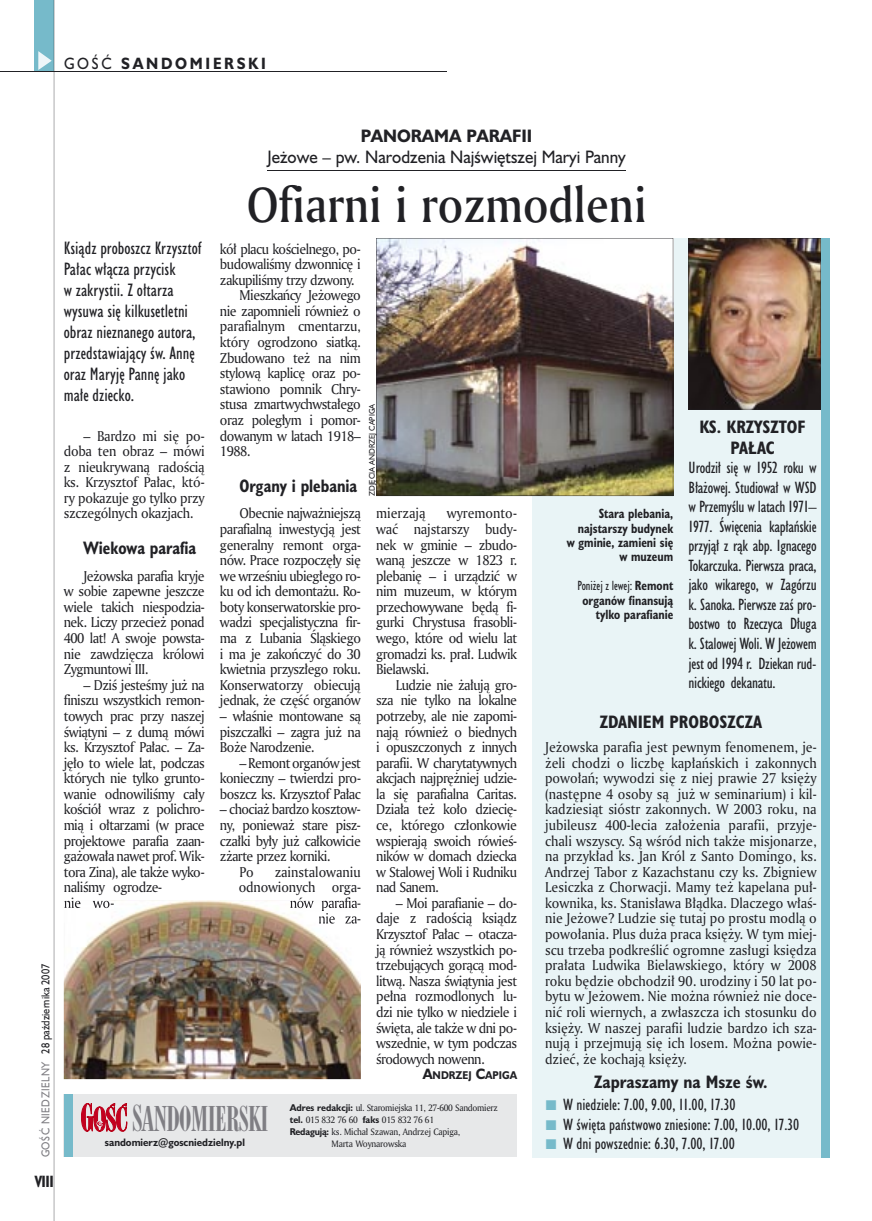
<style>
.page{position:relative;width:872px;height:1221px;background:#fff}
.page>*{position:absolute;margin:0;border:0;box-sizing:border-box;transform-origin:0 0}
.t1{font:48px "Amerigo Md PL";color:#212125;scale:.9 1}
.t2{font:33px "Modern 735 PL";letter-spacing:-.015em;color:#7f7e83;scale:.9 1}
.t3{font:16.5px/21px "Humanst 521 Cn PL";color:#212125}
.t4{font:700 16.5px/21px "Humanst 521 Cn PL";color:#212125;text-align:center}
.t5{font:16.5px "Humanst 521 PL";color:#212125;scale:.94 1}
.t6{font:700 16.5px "Humanst 521 Cn PL";color:#212125;scale:.94 1}
.t7{font:700 16.5px "Humanst 521 PL";color:#212125;scale:.94 1}
.t8{font:15px/19.5px "Humanst 521 Cn PL";color:#212125}
.t9{font:700 15px "Humanst 521 PL";letter-spacing:.2em;color:#212125;scale:.9 1}
.t10{font:700 15px "Humanst 521 Cn PL";color:#212125;scale:.94 1}
.t11{font:13.8px/15.6px "Amerigo PL";letter-spacing:-.04em;color:#212125;text-align:justify;scale:.94 1}
.t12{font:13.8px/15.6px "Amerigo PL";letter-spacing:-.005em;color:#212125;text-align:right;scale:.94 1}
.t13{font:13.8px "Amerigo PL";letter-spacing:-.02em;color:#212125;scale:.94 1}
.t14{font:13.8px "Amerigo PL";color:#212125;scale:.94 1}
.t15{font:700 12.3px/14.4px "Humanst 521 Cn PL";color:#212125;text-align:right;scale:.94 1}
.t16{font:10.5px "Humanst 521 PL";color:#212125;scale:.9 1}
.t17{font:700 10.35px "Humanst 521 PL";color:#212125;scale:.9 1}
.t18{font:700 9.9px "Humanst 521 PL";color:#212125;scale:.94 1}
.t19{font:9px "Amerigo PL";letter-spacing:-.03em;color:#212125;scale:.94 1}
.t20{font:7.5px "Humanst 521 PL";color:#212125;scale:.94 1}
.s1{font-weight:400}
.s2{color:#7f7e83}
.s3{font-size:13.8px}
.s4{font-size:34.5px}
.s5{font-family:"Humanst 521 PL";font-weight:700}
</style>
<div class="page">
<div style="left:35px;top:0;width:19px;height:72px;background:#76baca"></div>
<svg style="left:38px;top:51px;width:14px;height:19px"></svg>
<hr style="left:54px;top:0;width:1px;height:1220px;background:#212125">
<hr style="left:0;top:72px;width:447px;height:1px;background:#212125">
<div style="left:532px;top:238px;width:297px;height:918px;background:#e9f4f6"></div>
<div style="left:64px;top:1094px;width:453px;height:62px;background:#e7e8e9"></div>
<div style="left:64px;top:1094px;width:8px;height:62px;background:#76baca"></div>
<svg style="left:81px;top:1103px;width:46px;height:28px"></svg>
<div style="left:821px;top:238px;width:8px;height:918px;background:#76baca"></div>
<img style="left:688px;top:238px;width:133px;height:171px">
<img style="left:376px;top:238px;width:297px;height:258px">
<hr style="left:267px;top:170px;width:359px;height:1px;background:#212125">
<img style="left:64px;top:900px;width:297px;height:179px">
<img style="left:64px;top:900px;width:50px;height:8px">
<img style="left:290px;top:900px;width:70px;height:10px">
<img style="left:319px;top:912px;width:41px;height:11px">
<p class="t9" style="left:64px;top:53px;width:226px"><span class="s1">GOŚĆ</span> SANDOMIERSKI</p>
<p class="t16" style="left:38px;top:1157px;width:216px;rotate:-90deg"><span class="s2">GOŚĆ NIEDZIELNY</span> 28 października 2007</p>
<p class="t10" style="left:35px;top:1170px;width:22px">VIII</p>
<p class="t7" style="left:361px;top:124px;width:184px">PANORAMA PARAFII</p>
<p class="t5" style="left:267px;top:145px;width:383px">Jeżowe – pw. Narodzenia Najświętszej Maryi Panny</p>
<h1 class="t1" style="left:247px;top:172px;width:446px">Ofiarni i rozmodleni</h1>
<p class="t3" style="left:64px;top:237px;width:139px">Ksiądz proboszcz Krzysztof<br>Pałac włącza przycisk<br>w zakrystii. Z ołtarza wysuwa się kilkusetletni obraz nieznanego autora, przedstawiający św. Annę oraz Maryję Pannę jako małe dziecko.</p>
<p class="t11" style="left:64px;top:427px;width:151px;text-indent:20px">– Bardzo mi się po&shy;doba ten obraz – mówi z nieukrywaną radością ks. Krzysztof Pałac, któ&shy;ry pokazuje go tylko przy szczególnych okazjach.</p>
<p class="t6" style="left:83px;top:537px;width:122px">Wiekowa parafia</p>
<p class="t11" style="left:64px;top:567px;width:151px;text-indent:20px">Jeżowska parafia kryje w sobie zapewne jeszcze wiele takich niespodzia&shy;nek. Liczy przecież ponad 400 lat! A swoje powsta&shy;nie zawdzięcza królowi Zygmuntowi III.</p>
<p class="t11" style="left:64px;top:676px;width:151px;text-indent:20px">– Dziś jesteśmy już na finiszu wszystkich remon&shy;towych prac przy naszej świątyni – z dumą mówi ks. Krzysztof Pałac. – Za&shy;jęło to wiele lat, podczas których nie tylko grunto&shy;wanie odnowiliśmy cały kościół wraz z polichro&shy;mią i ołtarzami (w prace projektowe parafia zaan&shy;gażowała nawet prof. Wik&shy;tora Zina), ale także wyko&shy;naliśmy ogrodze-</p>
<p class="t11" style="left:220px;top:240px;width:151px">kół placu kościelnego, po-</p>
<p class="t11" style="left:220px;top:256px;width:151px">budowaliśmy dzwonnicę i</p>
<p class="t11" style="left:220px;top:271px;width:145px">zakupiliśmy trzy dzwony.</p>
<p class="t11" style="left:239px;top:287px;width:131px">Mieszkańcy Jeżowego</p>
<p class="t11" style="left:220px;top:303px;width:151px">nie zapomnieli również o</p>
<p class="t13" style="left:220px;top:317px;width:151px">parafialnym cmentarzu,</p>
<p class="t11" style="left:220px;top:334px;width:151px">który ogrodzono siatką.</p>
<p class="t11" style="left:220px;top:349px;width:151px">Zbudowano też na nim</p>
<p class="t11" style="left:220px;top:365px;width:151px">stylową kaplicę oraz po-</p>
<p class="t11" style="left:220px;top:380px;width:151px">stawiono pomnik Chry-</p>
<p class="t11" style="left:220px;top:396px;width:151px">stusa zmartwychwstałego</p>
<p class="t11" style="left:220px;top:412px;width:151px">oraz poległym i pomor-</p>
<p class="t11" style="left:220px;top:427px;width:151px">dowanym w latach 1918–</p>
<p class="t11" style="left:220px;top:443px;width:34px">1988.</p>
<p class="t6" style="left:239px;top:474px;width:127px">Organy i plebania</p>
<p class="t11" style="left:220px;top:505px;width:151px;text-indent:20px">Obecnie najważniejszą parafialną inwestycją jest generalny remont orga&shy;nów. Prace rozpoczęły się we wrześniu ubiegłego ro&shy;ku od ich demontażu. Ro&shy;boty konserwatorskie pro&shy;wadzi specjalistyczna fir&shy;ma z Lubania Śląskiego i ma je zakończyć do 30 kwietnia przyszłego roku.<br>Konserwatorzy obiecują jednak, że część organów</p>
<p class="t11" style="left:220px;top:707px;width:151px">– właśnie montowane są piszczałki – zagra już na Boże Narodzenie.</p>
<p class="t11" style="left:220px;top:754px;width:151px;text-indent:20px">– Remont organów jest konieczny – twierdzi pro&shy;boszcz ks. Krzysztof Pałac</p>
<p class="t11" style="left:220px;top:801px;width:151px">– chociaż bardzo kosztow-</p>
<p class="t11" style="left:220px;top:816px;width:151px">ny, ponieważ stare pisz-</p>
<p class="t11" style="left:220px;top:832px;width:151px">czałki były już całkowicie</p>
<p class="t11" style="left:220px;top:848px;width:119px">zżarte przez korniki.</p>
<p class="t11" style="left:239px;top:863px;width:17px">Po</p>
<p class="t20" style="left:367px;top:496px;width:100px;rotate:-90deg">ZDJĘCIA ANDRZEJ CAPIGA</p>
<p class="t14" style="left:376px;top:504px;width:54px">mierzają</p>
<p class="t11" style="left:376px;top:505px;width:151px;text-indent:71px">wyremonto&shy;wać najstarszy budy&shy;nek w gminie – zbudo&shy;waną jeszcze w 1823 r. plebanię – i urządzić w nim muzeum, w którym przechowywane będą fi&shy;gurki Chrystusa frasobli&shy;wego, które od wielu lat gromadzi ks. prał. Ludwik Bielawski.</p>
<p class="t11" style="left:376px;top:676px;width:151px;text-indent:20px">Ludzie nie żałują gro&shy;sza nie tylko na lokalne potrzeby, ale nie zapomi&shy;nają również o biednych i opuszczonych z innych parafii. W charytatywnych akcjach najprężniej udzie&shy;la się parafialna Caritas.<br>Działa też koło dziecię&shy;ce, którego członkowie wspierają swoich rówieś&shy;ników w domach dziecka w Stalowej Woli i Rudniku nad Sanem.</p>
<p class="t11" style="left:376px;top:894px;width:151px;text-indent:20px">– Moi parafianie – do&shy;daje z radością ksiądz Krzysztof Pałac – otacza&shy;ją również wszystkich po&shy;trzebujących gorącą mod&shy;litwą. Nasza świątynia jest pełna rozmodlonych lu&shy;dzi nie tylko w niedziele i święta, ale także w dni po&shy;wszednie, w tym podczas środowych nowenn.</p>
<p class="t17" style="left:423px;top:1068px;width:106px"><span class="s3">A</span>NDRZEJ <span class="s3">C</span>APIGA</p>
<p class="t12" style="left:239px;top:863px;width:131px">zainstalowaniu odnowionych orga-</p>
<h2 class="t2" style="left:132px;top:1098px;width:153px"><span class="s4">S</span>ANDOMIERSKI</h2>
<p class="t18" style="left:105px;top:1135px;width:151px">sandomierz@goscniedzielny.pl</p>
<p class="t19" style="left:290px;top:1101px;width:223px"><span class="s5">Adres redakcji:</span> ul. Staromiejska 11, 27-600 Sandomierz</p>
<p class="t19" style="left:290px;top:1113px;width:155px"><span class="s5">tel.</span> 015 832 76 60 <span class="s5">faks</span> 015 832 76 61</p>
<p class="t19" style="left:290px;top:1125px;width:183px"><span class="s5">Redagują:</span> ks. Michał Szawan, Andrzej Capiga,</p>
<p class="t19" style="left:331px;top:1137px;width:81px">Marta Woynarowska</p>
<p class="t15" style="left:567px;top:506px;width:115px">Stara plebania, najstarszy budynek w gminie, zamieni się w muzeum</p>
<p class="t15" style="left:577px;top:578px;width:103px"><span class="s1">Poniżej z lewej:</span> Remont organów finansują tylko parafianie</p>
<p class="t4" style="left:699px;top:416px;width:108px">KS. KRZYSZTOF<br>PAŁAC</p>
<p class="t8" style="left:688px;top:458px;width:130px;text-align:justify">Urodził się w 1952 roku w Błażowej. Studiował w WSD w Przemyślu w latach 1971– 1977. Święcenia kapłańskie przyjął z rąk abp. Ignacego Tokarczuka. Pierwsza praca, jako wikarego, w Zagórzu k. Sanoka. Pierwsze zaś pro&shy;bostwo to Rzeczyca Długa k. Stalowej Woli. W Jeżowem jest od 1994 r. Dziekan rud&shy;nickiego dekanatu.</p>
<p class="t4" style="left:600px;top:710px;width:164px">ZDANIEM PROBOSZCZA</p>
<p class="t11" style="left:545px;top:739px;width:290px">Jeżowska parafia jest pewnym fenomenem, je&shy;żeli chodzi o liczbę kapłańskich i zakonnych powołań; wywodzi się z niej prawie 27 księży (następne 4 osoby są już w seminarium) i kil&shy;kadziesiąt sióstr zakonnych. W 2003 roku, na jubileusz 400-lecia założenia parafii, przyje&shy;chali wszyscy. Są wśród nich także misjonarze, na przykład ks. Jan Król z Santo Domingo, ks.<br>Andrzej Tabor z Kazachstanu czy ks. Zbigniew Lesiczka z Chorwacji. Mamy też kapelana puł&shy;kownika, ks. Stanisława Błądka. Dlaczego właś&shy;nie Jeżowe? Ludzie się tutaj po prostu modlą o powołania. Plus duża praca księży. W tym miej&shy;scu trzeba podkreślić ogromne zasługi księdza prałata Ludwika Bielawskiego, który w 2008 roku będzie obchodził 90. urodziny i 50 lat po&shy;bytu w Jeżowem. Nie można również nie doce&shy;nić roli wiernych, a zwłaszcza ich stosunku do księży. W naszej parafii ludzie bardzo ich sza&shy;nują i przejmują się ich losem. Można powie&shy;dzieć, że kochają księży.</p>
<p class="t4" style="left:594px;top:1070px;width:175px">Zapraszamy na Msze św.</p>
<p class="t8" style="left:563px;top:1094px;width:238px">W niedziele: 7.00, 9.00, 11.00, 17.30<br>W święta państwowo zniesione: 7.00, 10.00, 17.30<br>W dni powszednie: 6.30, 7.00, 17.00</p>
</div>
